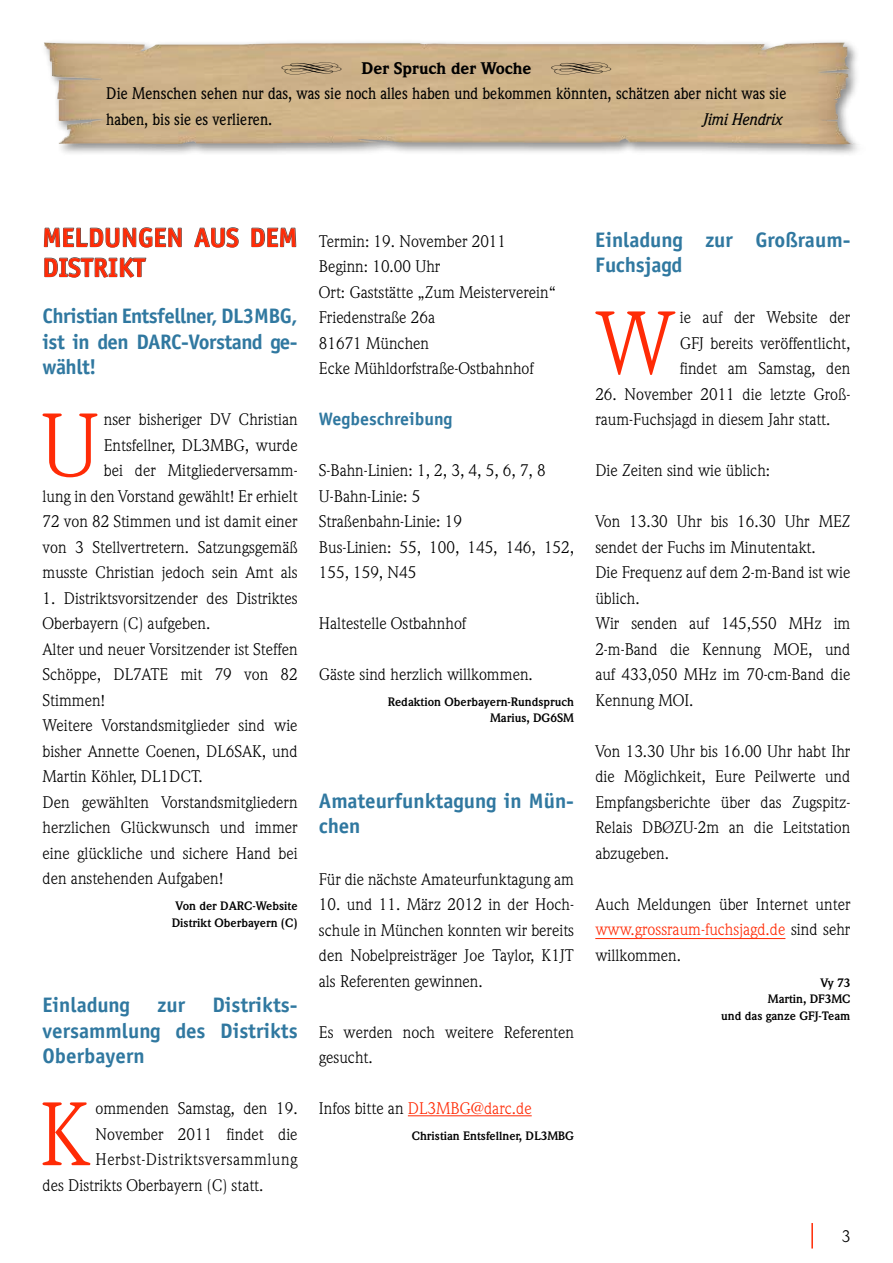
<style>
.page{position:relative;width:893px;height:1263px;background:#fff}
.page>*{position:absolute;margin:0;border:0;box-sizing:border-box;transform-origin:0 0}
.t1{font:88.2px "Weidemann LT";color:#ff2b06}
.t2{font:700 27px/30px "Officina Sans LT";color:#ff2b06}
.t3{font:700 21px/25.5px "Officina Sans LT";color:#3078a0;text-align:justify}
.t4{font:700 18px "Officina Sans LT";color:#3078a0}
.t5{font:16.5px/25.5px "Weidemann LT";color:#000}
.t6{font:500 16.5px/25.5px "Weidemann LT";color:#000;scale:.9 1}
.t7{font:16.5px "Weidemann LT";letter-spacing:.03em;color:#000}
.t8{font:16.5px "Weidemann LT";color:#ff2b06}
.t9{font:italic 500 16.5px "Weidemann LT";color:#000;scale:.9 1}
.t10{font:700 12px/16.5px "Weidemann LT";color:#000;text-align:right}
.s1{font-family:"Type Embellishments One Plain";font-weight:400}
.s2{font-weight:900}
.s3{color:#000}
.s4{color:#ff2b06}
</style>
<div class="page">
<div style="left:41px;top:39px;width:830px;height:118px;background:#000;opacity:.6"></div>
<img style="left:44px;top:43px;width:818px;height:102px">
<hr style="left:811px;top:1223px;width:2px;height:25px;background:#ff2b06">
<svg style="left:194px;top:227px;width:45px;height:21px"></svg>
<svg style="left:251px;top:227px;width:45px;height:21px"></svg>
<svg style="left:44px;top:227px;width:138px;height:51px"></svg>
<hr style="left:408px;top:1115px;width:124px;height:1px;background:#ff2b06">
<hr style="left:595px;top:938px;width:190px;height:1px;background:#ff2b06">
<p class="t6" style="left:106px;top:55px;width:757px;text-indent:173px"><span class="s1">5</span> <span class="s2">Der Spruch der Woche</span> <span class="s1">5<br></span>Die Menschen sehen nur das, was sie noch alles haben und bekommen könnten, schätzen aber nicht was sie haben, bis sie es verlieren.</p>
<p class="t9" style="left:704px;top:109px;width:89px">Jimi Hendrix</p>
<h2 class="t2" style="left:43px;top:222px;width:257px">MELDUNGEN AUS DEM<br>DISTRIKT</h2>
<p class="t3" style="left:43px;top:303px;width:257px">Christian Entsfellner, DL3MBG, ist in den DARC-Vorstand ge&shy;wählt!</p>
<h1 class="t1" style="left:41px;top:394px;width:60px">U</h1>
<p class="t5" style="left:43px;top:407px;width:257px;text-align:right">nser bisheriger DV Christian Entsfellner, DL3MBG, wurde<br>bei der Mitgliederversamm-<br>lung in den Vorstand gewählt! Er erhielt 72 von 82 Stimmen und ist damit einer von 3 Stellvertretern. Satzungsgemäß musste Christian jedoch sein Amt als</p>
<p class="t5" style="left:43px;top:585px;width:257px">1. Distriktsvorsitzender des Distriktes<br>Oberbayern (C) aufgeben.<br>Alter und neuer Vorsitzender ist Steffen<br>Schöppe, DL7ATE mit 79 von 82<br>Stimmen!<br>Weitere Vorstandsmitglieder sind wie bisher Annette Coenen, DL6SAK, und<br>Martin Köhler, DL1DCT.<br>Den gewählten Vorstandsmitgliedern herzlichen Glückwunsch und immer eine glückliche und sichere Hand bei den anstehenden Aufgaben!</p>
<p class="t10" style="left:172px;top:898px;width:127px;text-align:center">Von der DARC-Website<br>Distrikt Oberbayern (C)</p>
<p class="t3" style="left:43px;top:992px;width:257px;text-indent:170px">Distrikts&shy;versammlung des Distrikts Oberbayern</p>
<h1 class="t1" style="left:39px;top:1083px;width:54px">K</h1>
<p class="t5" style="left:95px;top:1095px;width:204px">ommenden Samstag, den 19.</p>
<p class="t3" style="left:43px;top:992px;width:89px">Einladung</p>
<p class="t3" style="left:157px;top:992px;width:29px">zur</p>
<p class="t5" style="left:95px;top:1121px;width:204px">November 2011 findet die</p>
<p class="t7" style="left:95px;top:1150px;width:203px">Herbst-Distriktsversammlung</p>
<p class="t5" style="left:43px;top:1172px;width:222px">des Distrikts Oberbayern (C) statt.</p>
<p class="t5" style="left:319px;top:228px;width:239px">Termin: 19. November 2011<br>Beginn: 10.00 Uhr<br>Ort: Gaststätte „Zum Meisterverein“<br>Friedenstraße 26a<br>81671 München<br>Ecke Mühldorfstraße-Ostbahnhof</p>
<p class="t4" style="left:319px;top:408px;width:135px">Wegbeschreibung</p>
<p class="t5" style="left:319px;top:458px;width:257px">S-Bahn-Linien: 1, 2, 3, 4, 5, 6, 7, 8<br>U-Bahn-Linie: 5<br>Straßenbahn-Linie: 19<br>Bus-Linien: 55, 100, 145, 146, 152,<br>155, 159, N45</p>
<p class="t5" style="left:319px;top:611px;width:149px">Haltestelle Ostbahnhof</p>
<p class="t5" style="left:319px;top:662px;width:215px">Gäste sind herzlich willkommen.</p>
<p class="t10" style="left:388px;top:694px;width:188px">Redaktion Oberbayern-Rundspruch<br>Marius, DG6SM</p>
<p class="t3" style="left:319px;top:788px;width:257px">Amateurfunktagung in Mün&shy;chen</p>
<p class="t5" style="left:319px;top:866px;width:257px">Für die nächste Amateurfunktagung am</p>
<p class="t5" style="left:319px;top:891px;width:257px;text-align:justify">10. und 11. März 2012 in der Hoch&shy;schule in München konnten wir bereits den Nobelpreisträger Joe Taylor, K1JT als Referenten gewinnen.</p>
<p class="t5" style="left:319px;top:1019px;width:257px">Es werden noch weitere Referenten gesucht.</p>
<p class="t8" style="left:319px;top:1099px;width:214px"><span class="s3">Infos bitte an</span> DL3MBG@darc.de</p>
<p class="t10" style="left:412px;top:1127px;width:164px">Christian Entsfellner, DL3MBG</p>
<p class="t3" style="left:595px;top:226px;width:257px">Einladung zur Großraum-<br>Fuchsjagd</p>
<h1 class="t1" style="left:595px;top:292px;width:81px">W</h1>
<p class="t5" style="left:680px;top:305px;width:172px;text-align:justify">ie auf der Website der GFJ bereits veröffentlicht, findet am Samstag, den</p>
<p class="t5" style="left:595px;top:381px;width:257px">26. November 2011 die letzte Groß&shy;raum-Fuchsjagd in diesem Jahr statt.</p>
<p class="t5" style="left:595px;top:458px;width:176px">Die Zeiten sind wie üblich:</p>
<p class="t5" style="left:595px;top:509px;width:257px">Von 13.30 Uhr bis 16.30 Uhr MEZ sendet der Fuchs im Minutentakt.<br>Die Frequenz auf dem 2-m-Band ist wie üblich.<br>Wir senden auf 145,550 MHz im<br>2-m-Band die Kennung MOE, und auf 433,050 MHz im 70-cm-Band die<br>Kennung MOI.</p>
<p class="t5" style="left:595px;top:738px;width:257px;text-align:justify">Von 13.30 Uhr bis 16.00 Uhr habt Ihr die Möglichkeit, Eure Peilwerte und Empfangsberichte über das Zugspitz-Relais DBØZU-2m an die Leitstation abzugeben.</p>
<p class="t5" style="left:595px;top:891px;width:257px;text-align:justify">Auch Meldungen über Internet unter <span class="s4">www.grossraum-fuchsjagd.de</span> sind sehr willkommen.</p>
<p class="t10" style="left:721px;top:974px;width:131px">Vy 73<br>Martin, DF3MC<br>und das ganze GFJ-Team</p>
<p class="t5" style="left:842px;top:1223px;width:10px">3</p>
</div>
